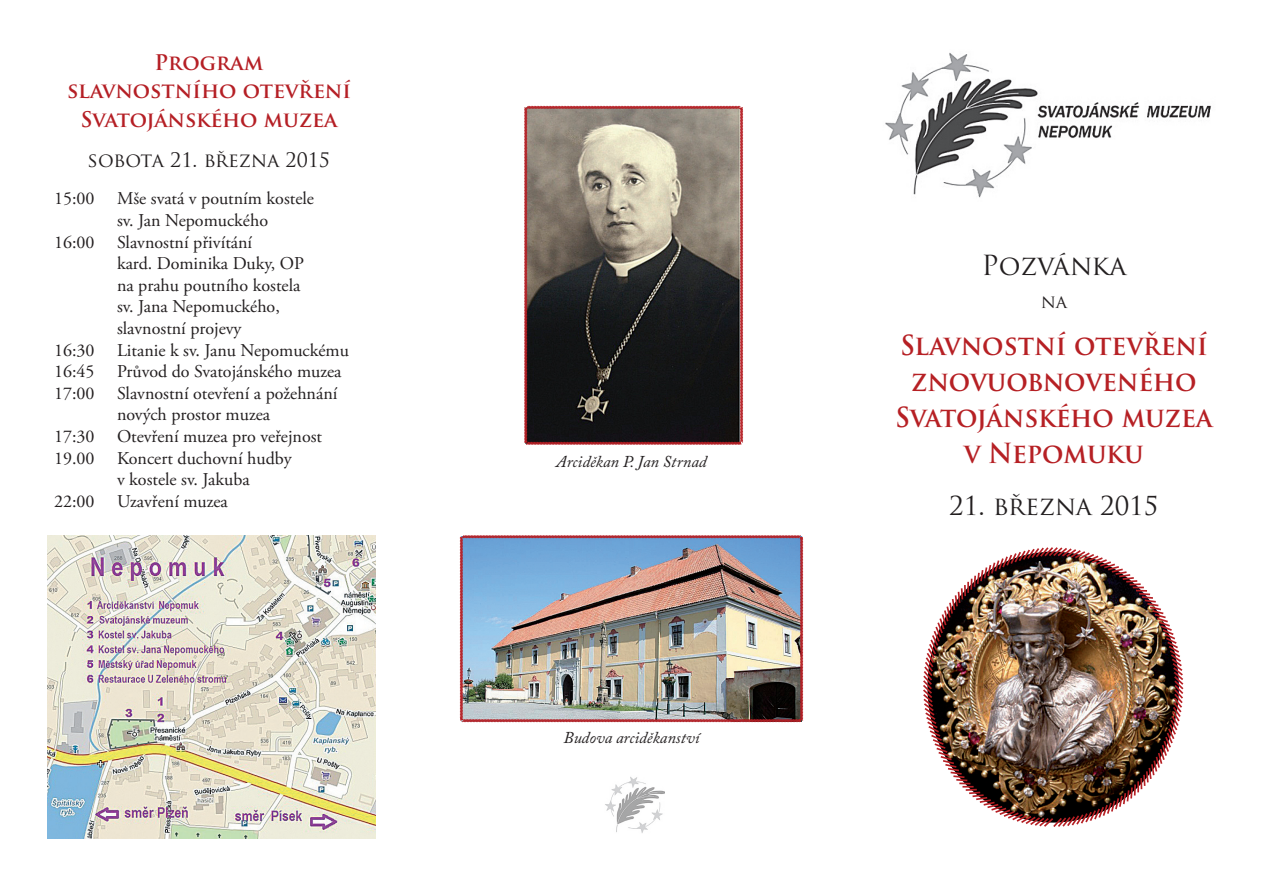
<style>
.page{position:relative;width:1263px;height:893px;background:#fff}
.page>*{position:absolute;margin:0;border:0;box-sizing:border-box;transform-origin:0 0}
.t1{font:700 27px/36px "Trajan Pro";color:#b62024;text-align:center;scale:.96 1}
.t2{font:27px "Trajan Pro";color:#231f20}
.t3{font:25.5px "Trajan Pro";color:#231f20}
.t4{font:700 21px/28.5px "Trajan Pro";color:#b51f25;text-align:center}
.t5{font:19.5px "Trajan Pro";color:#231f20}
.t6{font:18px/21.6px "Adobe Garamond Pro";color:#231f20}
.t7{font:18px "Trajan Pro";color:#231f20}
.t8{font:italic 16.5px "Adobe Caslon Pro";color:#231f20}
</style>
<div class="page">
<img style="left:48px;top:535px;width:327px;height:304px">
<img style="left:605px;top:777px;width:59px;height:56px">
<img style="left:459px;top:535px;width:345px;height:188px">
<svg style="left:524px;top:105px;width:219px;height:340px;background:#5d554e"></svg>
<img style="left:885px;top:53px;width:326px;height:145px">
<img style="left:923px;top:547px;width:261px;height:280px">
<p class="t4" style="left:67px;top:48px;width:285px">Program slavnostního otevření<br>Svatojánského muzea</p>
<p class="t5" style="left:88px;top:147px;width:244px">sobota 21. března 2015</p>
<p class="t6" style="left:54px;top:189px;width:42px">15:00</p>
<p class="t6" style="left:117px;top:189px;width:199px">Mše svatá v poutním kostele sv. Jan Nepomuckého</p>
<p class="t6" style="left:54px;top:232px;width:42px">16:00</p>
<p class="t6" style="left:117px;top:232px;width:188px">Slavnostní přivítání<br>kard. Dominika Duky, OP na prahu poutního kostela sv. Jana Nepomuckého, slavnostní projevy</p>
<p class="t6" style="left:54px;top:340px;width:42px">16:30</p>
<p class="t6" style="left:117px;top:340px;width:233px">Litanie k sv. Janu Nepomuckému</p>
<p class="t6" style="left:54px;top:361px;width:42px">16:45</p>
<p class="t6" style="left:117px;top:361px;width:226px">Průvod do Svatojánského muzea</p>
<p class="t6" style="left:54px;top:383px;width:42px">17:00</p>
<p class="t6" style="left:117px;top:383px;width:222px">Slavnostní otevření a požehnání nových prostor muzea</p>
<p class="t6" style="left:54px;top:426px;width:42px">17:30</p>
<p class="t6" style="left:117px;top:426px;width:207px">Otevření muzea pro veřejnost</p>
<p class="t6" style="left:54px;top:448px;width:42px">19.00</p>
<p class="t6" style="left:117px;top:448px;width:176px">Koncert duchovní hudby v kostele sv. Jakuba</p>
<p class="t6" style="left:54px;top:491px;width:42px">22:00</p>
<p class="t6" style="left:117px;top:491px;width:112px">Uzavření muzea</p>
<p class="t8" style="left:556px;top:452px;width:152px">Arciděkan P. Jan Strnad</p>
<p class="t8" style="left:563px;top:727px;width:138px">Budova arciděkanství</p>
<h1 class="t2" style="left:981px;top:248px;width:146px">Pozvánka</h1>
<p class="t7" style="left:1041px;top:290px;width:28px">na</p>
<h1 class="t1" style="left:895px;top:327px;width:332px">Slavnostní otevření znovuobnoveného<br>Svatojánského muzea v Nepomuku</h1>
<h2 class="t3" style="left:949px;top:489px;width:211px">21. března 2015</h2>
</div>
